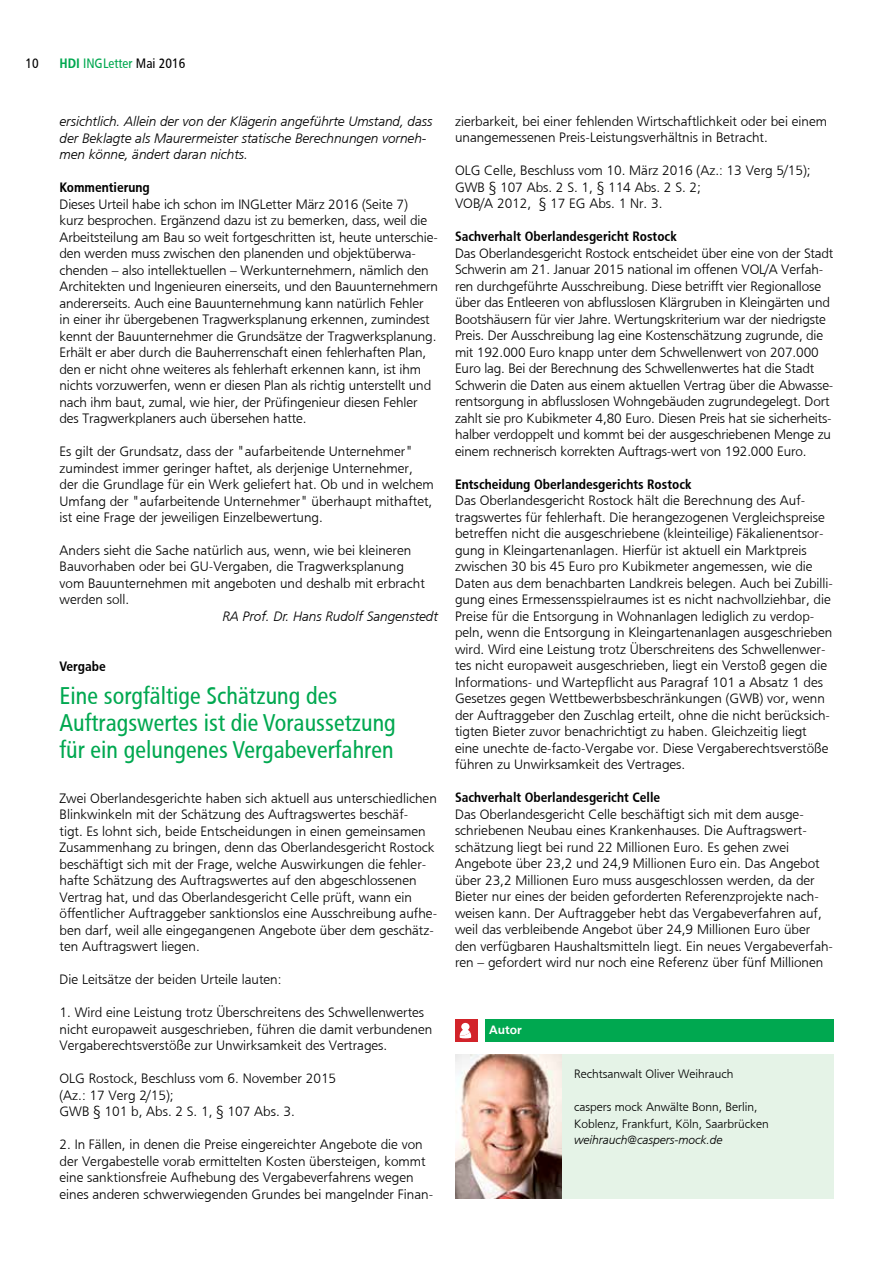
<style>
.page{position:relative;width:893px;height:1263px;background:#fff}
.page>*{position:absolute;margin:0;border:0;box-sizing:border-box;transform-origin:0 0}
.t1{font:24px/27px "HDI Gerling Sans Cond Regular";color:#00a850}
.t2{font:13.5px/16.5px "HDI Gerling Sans Light";color:#000}
.t3{font:13.5px/16.5px "HDI Gerling Sans Light Italic";color:#000}
.t4{font:13.5px "HDI Gerling Sans Cond Bold";color:#000}
.t5{font:13.5px "HDI Gerling Sans Cond Regular";color:#00a850}
.t6{font:13.5px "HDI Gerling Sans Cond Regular";color:#000}
.t7{font:12px/16.5px "HDI Gerling Sans Light";color:#000}
.t8{font:12px "HDI Gerling Sans Light Italic";color:#000}
.t9{font:12px "HDI Gerling Sans Bold";color:#fff}
.s1{font-family:"HDI Gerling Sans Cond Bold"}
.s2{color:#000}
</style>
<div class="page">
<div style="left:561px;top:1055px;width:272px;height:144px;background:#e5f3e7"></div>
<img style="left:455px;top:1055px;width:106px;height:144px">
<div style="left:455px;top:1019px;width:23px;height:22px;background:#d2232a"></div>
<svg style="left:460px;top:1023px;width:11px;height:15px"></svg>
<div style="left:485px;top:1019px;width:348px;height:22px;background:#00a850"></div>
<p class="t6" style="left:26px;top:55px;width:15px">10</p>
<p class="t5" style="left:60px;top:56px;width:127px"><span class="s1">HDI</span> INGLetter <span class="s2">Mai 2016</span></p>
<p class="t3" style="left:60px;top:113px;width:374px">ersichtlich. Allein der von der Klägerin angeführte Umstand, dass der Beklagte als Maurermeister statische Berechnungen vorneh&shy;men könne, ändert daran nichts.</p>
<p class="t4" style="left:60px;top:179px;width:92px">Kommentierung</p>
<p class="t2" style="left:60px;top:196px;width:380px">Dieses Urteil habe ich schon im INGLetter März 2016 (Seite 7)<br>kurz besprochen. Ergänzend dazu ist zu bemerken, dass, weil die Arbeitsteilung am Bau so weit fortgeschritten ist, heute unterschie&shy;den werden muss zwischen den planenden und objektüberwa&shy;chenden – also intellektuellen – Werkunternehmern, nämlich den Architekten und Ingenieuren einerseits, und den Bauunternehmern andererseits. Auch eine Bauunternehmung kann natürlich Fehler<br>in einer ihr übergebenen Tragwerksplanung erkennen, zumindest kennt der Bauunternehmer die Grundsätze der Tragwerksplanung.<br>Erhält er aber durch die Bauherrenschaft einen fehlerhaften Plan, den er nicht ohne weiteres als fehlerhaft erkennen kann, ist ihm nichts vorzuwerfen, wenn er diesen Plan als richtig unterstellt und nach ihm baut, zumal, wie hier, der Prüfingenieur diesen Fehler des Tragwerkplaners auch übersehen hatte.</p>
<p class="t2" style="left:60px;top:443px;width:376px">Es gilt der Grundsatz, dass der "aufarbeitende Unternehmer" zumindest immer geringer haftet, als derjenige Unternehmer, der die Grundlage für ein Werk geliefert hat. Ob und in welchem Umfang der "aufarbeitende Unternehmer" überhaupt mithaftet, ist eine Frage der jeweiligen Einzelbewertung.</p>
<p class="t2" style="left:60px;top:542px;width:367px">Anders sieht die Sache natürlich aus, wenn, wie bei kleineren Bauvorhaben oder bei GU-Vergaben, die Tragwerksplanung vom Bauunternehmen mit angeboten und deshalb mit erbracht werden soll.</p>
<p class="t3" style="left:222px;top:608px;width:217px">RA Prof. Dr. Hans Rudolf Sangenstedt</p>
<p class="t4" style="left:60px;top:658px;width:48px">Vergabe</p>
<h1 class="t1" style="left:60px;top:682px;width:338px">Eine sorgfältige Schätzung des<br>Auftragswertes ist die Voraussetzung für ein gelungenes Vergabeverfahren</h1>
<p class="t2" style="left:60px;top:790px;width:379px">Zwei Oberlandesgerichte haben sich aktuell aus unterschiedlichen Blinkwinkeln mit der Schätzung des Auftragswertes beschäf-<br>tigt. Es lohnt sich, beide Entscheidungen in einen gemeinsamen Zusammenhang zu bringen, denn das Oberlandesgericht Rostock beschäftigt sich mit der Frage, welche Auswirkungen die fehler&shy;hafte Schätzung des Auftragswertes auf den abgeschlossenen Vertrag hat, und das Oberlandesgericht Celle prüft, wann ein öffentlicher Auftraggeber sanktionslos eine Ausschreibung aufhe&shy;ben darf, weil alle eingegangenen Angebote über dem geschätz&shy;ten Auftragswert liegen.</p>
<p class="t2" style="left:60px;top:971px;width:224px">Die Leitsätze der beiden Urteile lauten:</p>
<p class="t2" style="left:60px;top:1004px;width:374px">1. Wird eine Leistung trotz Überschreitens des Schwellenwertes nicht europaweit ausgeschrieben, führen die damit verbundenen<br>Vergaberechtsverstöße zur Unwirksamkeit des Vertrages.</p>
<p class="t2" style="left:60px;top:1070px;width:278px">OLG Rostock, Beschluss vom 6. November 2015 (Az.: 17 Verg 2/15);<br>GWB § 101 b, Abs. 2 S. 1, § 107 Abs. 3.</p>
<p class="t2" style="left:60px;top:1136px;width:375px">2. In Fällen, in denen die Preise eingereichter Angebote die von der Vergabestelle vorab ermittelten Kosten übersteigen, kommt eine sanktionsfreie Aufhebung des Vergabeverfahrens wegen eines anderen schwerwiegenden Grundes bei mangelnder Finan-</p>
<p class="t2" style="left:455px;top:113px;width:373px">zierbarkeit, bei einer fehlenden Wirtschaftlichkeit oder bei einem unangemessenen Preis-Leistungsverhältnis in Betracht.</p>
<p class="t2" style="left:455px;top:163px;width:357px">OLG Celle, Beschluss vom 10. März 2016 (Az.: 13 Verg 5/15);<br>GWB § 107 Abs. 2 S. 1, § 114 Abs. 2 S. 2;<br>VOB/A 2012, § 17 EG Abs. 1 Nr. 3.</p>
<p class="t4" style="left:455px;top:229px;width:224px">Sachverhalt Oberlandesgericht Rostock</p>
<p class="t2" style="left:455px;top:245px;width:380px">Das Oberlandesgericht Rostock entscheidet über eine von der Stadt Schwerin am 21. Januar 2015 national im offenen VOL/A Verfah&shy;ren durchgeführte Ausschreibung. Diese betrifft vier Regionallose über das Entleeren von abflusslosen Klärgruben in Kleingärten und Bootshäusern für vier Jahre. Wertungskriterium war der niedrigste Preis. Der Ausschreibung lag eine Kostenschätzung zugrunde, die mit 192.000 Euro knapp unter dem Schwellenwert von 207.000<br>Euro lag. Bei der Berechnung des Schwellenwertes hat die Stadt Schwerin die Daten aus einem aktuellen Vertrag über die Abwasse&shy;rentsorgung in abflusslosen Wohngebäuden zugrundegelegt. Dort zahlt sie pro Kubikmeter 4,80 Euro. Diesen Preis hat sie sicherheits&shy;halber verdoppelt und kommt bei der ausgeschriebenen Menge zu einem rechnerisch korrekten Auftrags-wert von 192.000 Euro.</p>
<p class="t4" style="left:455px;top:476px;width:238px">Entscheidung Oberlandesgerichts Rostock</p>
<p class="t2" style="left:455px;top:493px;width:380px">Das Oberlandesgericht Rostock hält die Berechnung des Auf&shy;tragswertes für fehlerhaft. Die herangezogenen Vergleichspreise betreffen nicht die ausgeschriebene (kleinteilige) Fäkalienentsor&shy;gung in Kleingartenanlagen. Hierfür ist aktuell ein Marktpreis zwischen 30 bis 45 Euro pro Kubikmeter angemessen, wie die Daten aus dem benachbarten Landkreis belegen. Auch bei Zubilli&shy;gung eines Ermessensspielraumes ist es nicht nachvollziehbar, die Preise für die Entsorgung in Wohnanlagen lediglich zu verdop&shy;peln, wenn die Entsorgung in Kleingartenanlagen ausgeschrieben wird. Wird eine Leistung trotz Überschreitens des Schwellenwer&shy;tes nicht europaweit ausgeschrieben, liegt ein Verstoß gegen die Informations- und Wartepflicht aus Paragraf 101 a Absatz 1 des Gesetzes gegen Wettbewerbsbeschränkungen (GWB) vor, wenn der Auftraggeber den Zuschlag erteilt, ohne die nicht berücksich&shy;tigten Bieter zuvor benachrichtigt zu haben. Gleichzeitig liegt eine unechte de-facto-Vergabe vor. Diese Vergaberechtsverstöße führen zu Unwirksamkeit des Vertrages.</p>
<p class="t4" style="left:455px;top:790px;width:207px">Sachverhalt Oberlandesgericht Celle</p>
<p class="t2" style="left:455px;top:806px;width:380px">Das Oberlandesgericht Celle beschäftigt sich mit dem ausge&shy;schriebenen Neubau eines Krankenhauses. Die Auftragswert&shy;schätzung liegt bei rund 22 Millionen Euro. Es gehen zwei Angebote über 23,2 und 24,9 Millionen Euro ein. Das Angebot über 23,2 Millionen Euro muss ausgeschlossen werden, da der Bieter nur eines der beiden geforderten Referenzprojekte nach&shy;weisen kann. Der Auftraggeber hebt das Vergabeverfahren auf, weil das verbleibende Angebot über 24,9 Millionen Euro über den verfügbaren Haushaltsmitteln liegt. Ein neues Vergabeverfah&shy;ren – gefordert wird nur noch eine Referenz über fünf Millionen</p>
<p class="t9" style="left:489px;top:1023px;width:34px">Autor</p>
<p class="t7" style="left:574px;top:1066px;width:161px">Rechtsanwalt Oliver Weihrauch</p>
<p class="t7" style="left:574px;top:1099px;width:196px">caspers mock Anwälte Bonn, Berlin,<br>Koblenz, Frankfurt, Köln, Saarbrücken</p>
<p class="t8" style="left:574px;top:1133px;width:150px">weihrauch@caspers-mock.de</p>
</div>
